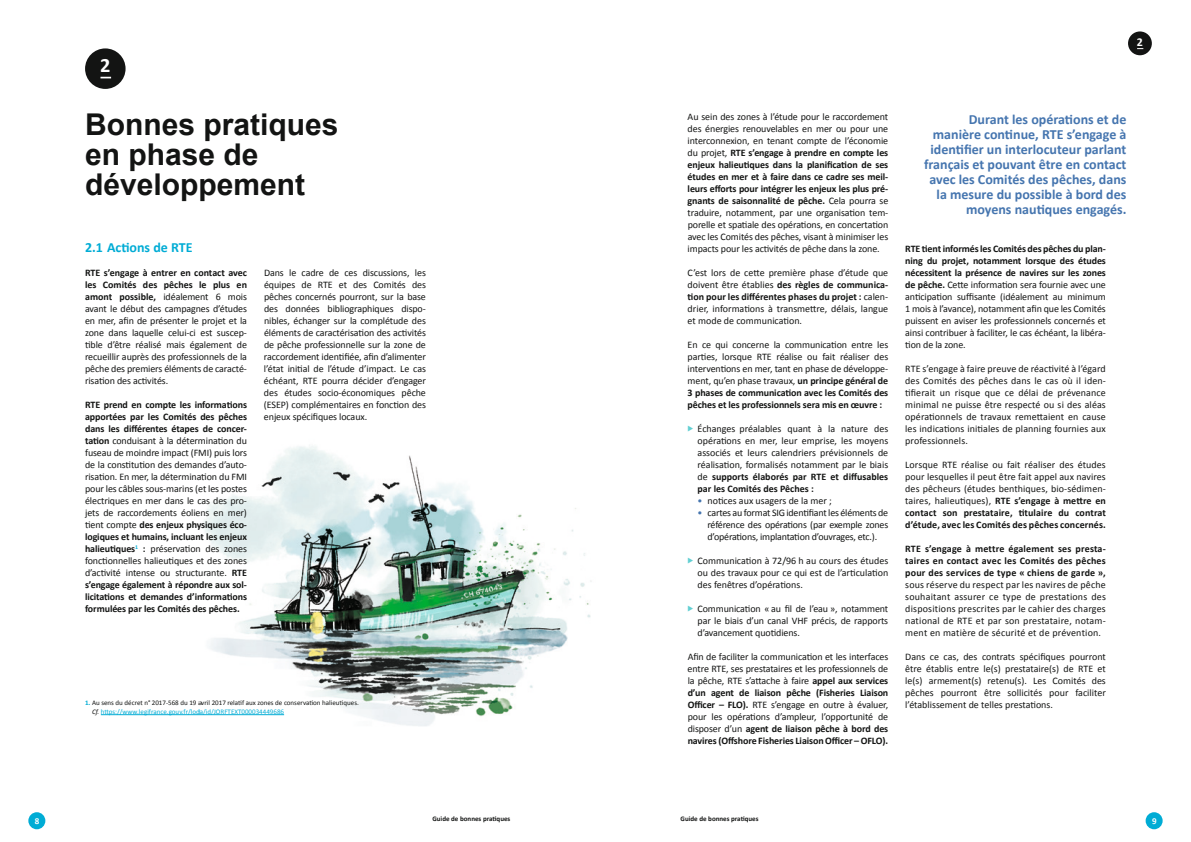
<style>
.page{position:relative;width:1191px;height:842px;background:#fff}
.page>*{position:absolute;margin:0;border:0;box-sizing:border-box;transform-origin:0 0}
.t1{font:700 30px/30px "Arial";color:#131413}
.t2{font:700 20.4px "Calibri";color:#fff}
.t3{font:700 14px/15px "Calibri";color:#4575af;text-align:right}
.t4{font:700 14px "Calibri";color:#00acd5}
.t5{font:700 12px "Calibri";color:#fff}
.t6{font:10px/12px "Calibri";letter-spacing:-.01em;color:#131413;text-align:justify}
.t7{font:700 10px/12px "Calibri";letter-spacing:.02em;color:#131413;text-align:justify}
.t8{font:700 9px "Calibri";color:#fff}
.t9{font:7px/8.4px "Calibri";color:#131413}
.t10{font:700 7px "Calibri";color:#131413}
.s1{font-weight:700}
.s2{font-weight:700;color:#00acd5}
.s3{font-style:italic}
.s4{color:#00acd5}
.s5{color:#4575af}
</style>
<div class="page">
<hr style="left:101px;top:714px;width:183px;height:1px;background:#00acd5">
<img style="left:199px;top:446px;width:392px;height:280px">
<div style="left:28px;top:812px;width:17px;height:17px;background:#00acd5;border-radius:50%"></div>
<div style="left:1145px;top:812px;width:17px;height:17px;background:#00acd5;border-radius:50%"></div>
<div style="left:1128px;top:31px;width:23px;height:24px;background:#131413;border-radius:50%"></div>
<div style="left:85px;top:48px;width:41px;height:41px;background:#131413;border-radius:50%"></div>
<h2 class="t2" style="left:100px;top:53px;width:12px">2</h2>
<h1 class="t1" style="left:85px;top:111px;width:255px">Bonnes pratiques en phase de développement</h1>
<h3 class="t4" style="left:85px;top:238px;width:109px">2.1 Actions de RTE</h3>
<p class="t6" style="left:85px;top:267px;width:163px"><span class="s1">RTE s’engage à entrer en contact avec les Comités des pêches le plus en amont possible,</span> idéalement 6 mois avant le début des campagnes d’études en mer, afin de présenter le projet et la zone dans laquelle celui-ci est suscep&shy;tible d’être réalisé mais également de recueillir auprès des professionnels de la pêche des premiers éléments de caracté&shy;risation des activités.</p>
<p class="t6" style="left:85px;top:399px;width:163px"><span class="s1">RTE prend en compte les informations apportées par les Comités des pêches dans les différentes étapes de concer&shy;tation</span> conduisant à la détermination du fuseau de moindre impact (FMI) puis lors de la constitution des demandes d’auto&shy;risation. En mer, la détermination du FMI pour les câbles sous-marins (et les postes électriques en mer dans le cas des pro&shy;jets de raccordements éoliens en mer) tient compte <span class="s1">des enjeux physiques éco&shy;logiques et humains, incluant les enjeux halieutiques</span><sup>1</sup> <span class="s1">:</span> préservation des zones fonctionnelles halieutiques et des zones d’activité intense ou structurante. <span class="s1">RTE s’engage également à répondre aux sol&shy;licitations et demandes d’informations formulées par les Comités des pêches.</span></p>
<p class="t6" style="left:264px;top:267px;width:163px">Dans le cadre de ces discussions, les équipes de RTE et des Comités des pêches concernés pourront, sur la base des données bibliographiques dispo&shy;nibles, échanger sur la complétude des éléments de caractérisation des activités de pêche professionnelle sur la zone de raccordement identifiée, afin d’alimenter l’état initial de l’étude d’impact. Le cas échéant, RTE pourra décider d’engager des études socio-économiques pêche (ESEP) complémentaires en fonction des enjeux -spécifiques locaux.</p>
<p class="t9" style="left:92px;top:699px;width:268px;text-indent:-7px"><span class="s2">1.</span> Au sens du décret n° 2017-568 du 19 avril 2017 relatif aux zones de conservation halieutiques.<br><span class="s3">Cf.</span> <span class="s4">https://www.legifrance.gouv.fr/loda/id/JORFTEXT000034449686</span></p>
<p class="t5" style="left:1136px;top:34px;width:8px">2</p>
<p class="t6" style="left:687px;top:111px;width:202px">Au sein des zones à l’étude pour le raccordement des énergies renouvelables en mer ou pour une interconnexion, en tenant compte de l’économie du projet, <span class="s1">RTE s’engage à prendre en compte les enjeux halieutiques dans la planification de ses études en mer et à faire dans ce cadre ses meil&shy;leurs efforts pour intégrer les enjeux les plus pré&shy;gnants de saisonnalité de pêche.</span> Cela pourra se traduire, notamment, par une organisation tem&shy;porelle et spatiale des opérations, en concertation avec les Comités des pêches, visant à minimiser les impacts pour les activités de pêche dans la zone.</p>
<p class="t6" style="left:687px;top:267px;width:202px">C’est lors de cette première phase d’étude que doivent être établies <span class="s1">des règles de communica&shy;tion pour les différentes phases du projet :</span> calen&shy;drier, informations à transmettre, délais, langue et mode de communication.</p>
<p class="t6" style="left:687px;top:339px;width:202px">En ce qui concerne la communication entre les parties, lorsque RTE réalise ou fait réaliser des interventions en mer, tant en phase de développe&shy;ment, qu’en phase travaux, <span class="s1">un principe général de 3 phases de communication avec les Comités des pêches et les professionnels sera mis en œuvre :</span></p>
<p class="t6" style="left:697px;top:423px;width:192px">Échanges préalables quant à la nature des opérations en mer, leur emprise, les moyens associés et leurs calendriers prévisionnels de réalisation, formalisés notamment par le biais de <span class="s1">supports élaborés par RTE et diffusables par les Comités des Pêches :</span></p>
<p class="t6" style="left:697px;top:495px;width:136px"><span class="s5">•</span> notices aux usagers de la mer ;</p>
<p class="t6" style="left:707px;top:507px;width:182px;text-indent:-10px"><span class="s5">•</span> cartes au format SIG identifiant les éléments de référence des opérations (par exemple zones d’opérations, implantation d’ouvrages, etc.).</p>
<p class="t6" style="left:697px;top:555px;width:192px">Communication à 72/96 h au cours des études ou des travaux pour ce qui est de l’articulation des fenêtres d’opérations.</p>
<p class="t6" style="left:697px;top:603px;width:192px">Communication « au fil de l’eau », -notamment par le biais d’un canal VHF précis, de rapports d’avancement quotidiens.</p>
<p class="t6" style="left:687px;top:651px;width:202px">Afin de faciliter la communication et les interfaces entre RTE, ses prestataires et les professionnels de la pêche, RTE s’attache à faire <span class="s1">appel aux services d’un agent de liaison pêche (Fisheries Liaison Officer – FLO).</span> RTE s’engage en outre à évaluer, pour les opérations d’ampleur, l’opportunité de disposer d’un <span class="s1">agent de liaison pêche à bord des navires (Offshore Fisheries Liaison Officer – OFLO).</span></p>
<h3 class="t3" style="left:924px;top:112px;width:204px">Durant les opérations et de manière continue, RTE s’engage à identifier un interlocuteur parlant français et pouvant être en contact avec les Comités des pêches, dans la mesure du possible à bord des moyens nautiques engagés.</h3>
<p class="t6" style="left:905px;top:243px;width:202px"><span class="s1">RTE tient informés les Comités des pêches du plan&shy;ning du projet, notamment lorsque des études nécessitent la présence de navires sur les zones de pêche.</span> Cette information sera fournie avec une anticipation suffisante (idéalement au minimum 1 mois à l’avance), notamment afin que les Comités puissent en aviser les professionnels concernés et ainsi contribuer à faciliter, le cas échéant, la libéra&shy;tion de la zone.</p>
<p class="t6" style="left:905px;top:363px;width:202px">RTE s’engage à faire preuve de réactivité à l’égard des Comités des pêches dans le cas où il iden&shy;tifierait un risque que ce délai de prévenance minimal ne puisse être respecté ou si des aléas opérationnels de travaux remettaient en cause les indications initiales de planning fournies aux professionnels.</p>
<p class="t6" style="left:905px;top:459px;width:202px">Lorsque RTE réalise ou fait réaliser des études pour lesquelles il peut être fait appel aux navires des pêcheurs (études benthiques, bio-sédimen&shy;taires, halieutiques), <span class="s1">RTE s’engage à mettre en contact son prestataire, titulaire du contrat d’étude, avec les Comités des pêches concernés.</span></p>
<p class="t7" style="left:905px;top:543px;width:202px">RTE s’engage à mettre également ses presta&shy;taires en contact avec les Comités des pêches pour des services de type « chiens de garde »,</p>
<p class="t6" style="left:905px;top:579px;width:202px">sous réserve du respect par les navires de pêche souhaitant assurer ce type de prestations des dispositions prescrites par le cahier des charges national de RTE et par son prestataire, notam&shy;ment en matière de sécurité et de prévention.</p>
<p class="t6" style="left:905px;top:651px;width:202px">Dans ce cas, des contrats spécifiques pourront être établis entre le(s) prestataire(s) de RTE et le(s) armement(s) retenu(s). Les Comités des pêches pourront être sollicités pour faciliter l’établissement de telles prestations.</p>
<p class="t10" style="left:432px;top:814px;width:80px">Guide de bonnes pratiques</p>
<p class="t10" style="left:680px;top:814px;width:80px">Guide de bonnes pratiques</p>
<p class="t8" style="left:35px;top:815px;width:6px">8</p>
<p class="t8" style="left:1152px;top:815px;width:6px">9</p>
</div>
